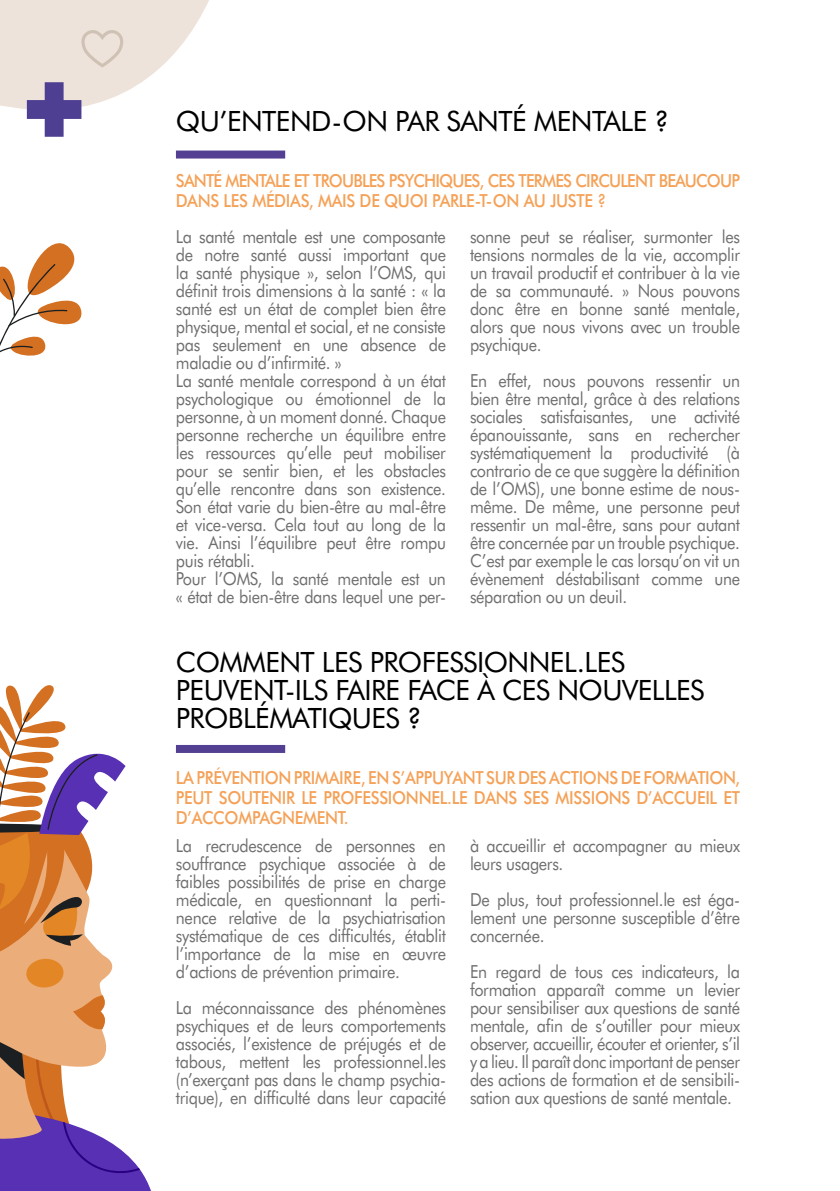
<style>
.page{position:relative;width:840px;height:1191px;background:#fff}
.page>*{position:absolute;margin:0;border:0;box-sizing:border-box;transform-origin:0 0}
.t1{font:28px/28px "Futura BT";letter-spacing:-.02em;color:#000}
.t2{font:18px/18px "Futura BT";letter-spacing:-.02em;color:#706f6f;text-align:justify;scale:.9 1}
.t3{font:500 18px/20px "Futura BT";letter-spacing:-.02em;color:#f5a157;text-align:justify;scale:.9 1}
.t4{font:500 18px/20px "Futura BT";letter-spacing:-.05em;color:#f5a157;scale:.9 1}
</style>
<div class="page">
<div style="left:176px;top:150px;width:109px;height:8px;background:#544092"></div>
<div style="left:176px;top:745px;width:109px;height:8px;background:#544092"></div>
<svg style="left:0;top:0;width:209px;height:137px"></svg>
<svg style="left:0;top:243px;width:82px;height:113px"></svg>
<svg style="left:0;top:685px;width:151px;height:506px"></svg>
<h1 class="t1" style="left:176px;top:106px;width:494px">QU’ENTEND-ON PAR SANTÉ MENTALE ?</h1>
<p class="t4" style="left:176px;top:170px;width:628px">SANTÉ MENTALE ET TROUBLES PSYCHIQUES, CES TERMES CIRCULENT BEAUCOUP<br>DANS LES MÉDIAS, MAIS DE QUOI PARLE-T-ON AU JUSTE ?</p>
<p class="t2" style="left:176px;top:227px;width:301px;text-align:left">La santé mentale est une composante de notre santé aussi important que la santé physique », selon l’OMS, qui définit trois dimensions à la santé : « la santé est un état de complet bien être physique, mental et social, et ne consiste pas seulement en une absence de maladie ou d’infirmité. »<br>La santé mentale correspond à un état psychologique ou émotionnel de la personne, à un moment donné. Chaque personne recherche un équilibre entre les ressources qu’elle peut mobiliser pour se sentir bien, et les obstacles qu’elle rencontre dans son existence.<br>Son état varie du bien-être au mal-être et vice-versa. Cela tout au long de la vie. Ainsi l’équilibre peut être rompu puis rétabli.<br>Pour l’OMS, la santé mentale est un « état de bien-être dans lequel une per-</p>
<p class="t2" style="left:470px;top:227px;width:301px">sonne peut se réaliser, surmonter les tensions normales de la vie, accomplir un travail productif et contribuer à la vie de sa communauté. » Nous pouvons donc être en bonne santé mentale, alors que nous vivons avec un trouble psychique.</p>
<p class="t2" style="left:470px;top:371px;width:301px">En effet, nous pouvons ressentir un bien être mental, grâce à des relations sociales satisfaisantes, une activité épanouissante, sans en rechercher systématiquement la productivité (à contrario de ce que suggère la définition de l’OMS), une bonne estime de nous&shy;même. De même, une personne peut ressentir un mal-être, sans pour autant être concernée par un trouble psychique.<br>C’est par exemple le cas lorsqu’on vit un évènement déstabilisant comme une séparation ou un deuil.</p>
<h1 class="t1" style="left:176px;top:648px;width:530px">COMMENT LES PROFESSIONNEL.LES<br>PEUVENT-ILS FAIRE FACE À CES NOUVELLES<br>PROBLÉMATIQUES ?</h1>
<p class="t3" style="left:176px;top:768px;width:628px">LA PRÉVENTION PRIMAIRE, EN S’APPUYANT SUR DES ACTIONS DE FORMATION, PEUT SOUTENIR LE PROFESSIONNEL.LE DANS SES MISSIONS D’ACCUEIL ET D’ACCOMPAGNEMENT.</p>
<p class="t2" style="left:176px;top:836px;width:301px">La recrudescence de personnes en souffrance psychique associée à de faibles possibilités de prise en charge médicale, en questionnant la perti&shy;nence relative de la psychiatrisation systématique de ces difficultés, établit l’importance de la mise en œuvre d’actions de prévention primaire.</p>
<p class="t2" style="left:176px;top:998px;width:301px">La méconnaissance des phénomènes psychiques et de leurs comportements associés, l’existence de préjugés et de tabous, mettent les professionnel.les (n’exerçant pas dans le champ psychia&shy;trique), en difficulté dans leur capacité</p>
<p class="t2" style="left:470px;top:836px;width:301px">à accueillir et accompagner au mieux leurs usagers.</p>
<p class="t2" style="left:470px;top:890px;width:301px">De plus, tout professionnel.le est éga&shy;lement une personne susceptible d’être concernée.</p>
<p class="t2" style="left:470px;top:962px;width:301px">En regard de tous ces indicateurs, la formation apparaît comme un levier pour sensibiliser aux questions de santé mentale, afin de s’outiller pour mieux observer, accueillir, écouter et orienter, s’il y a lieu. Il paraît donc important de penser des actions de formation et de sensibili&shy;sation aux questions de santé mentale.</p>
</div>
